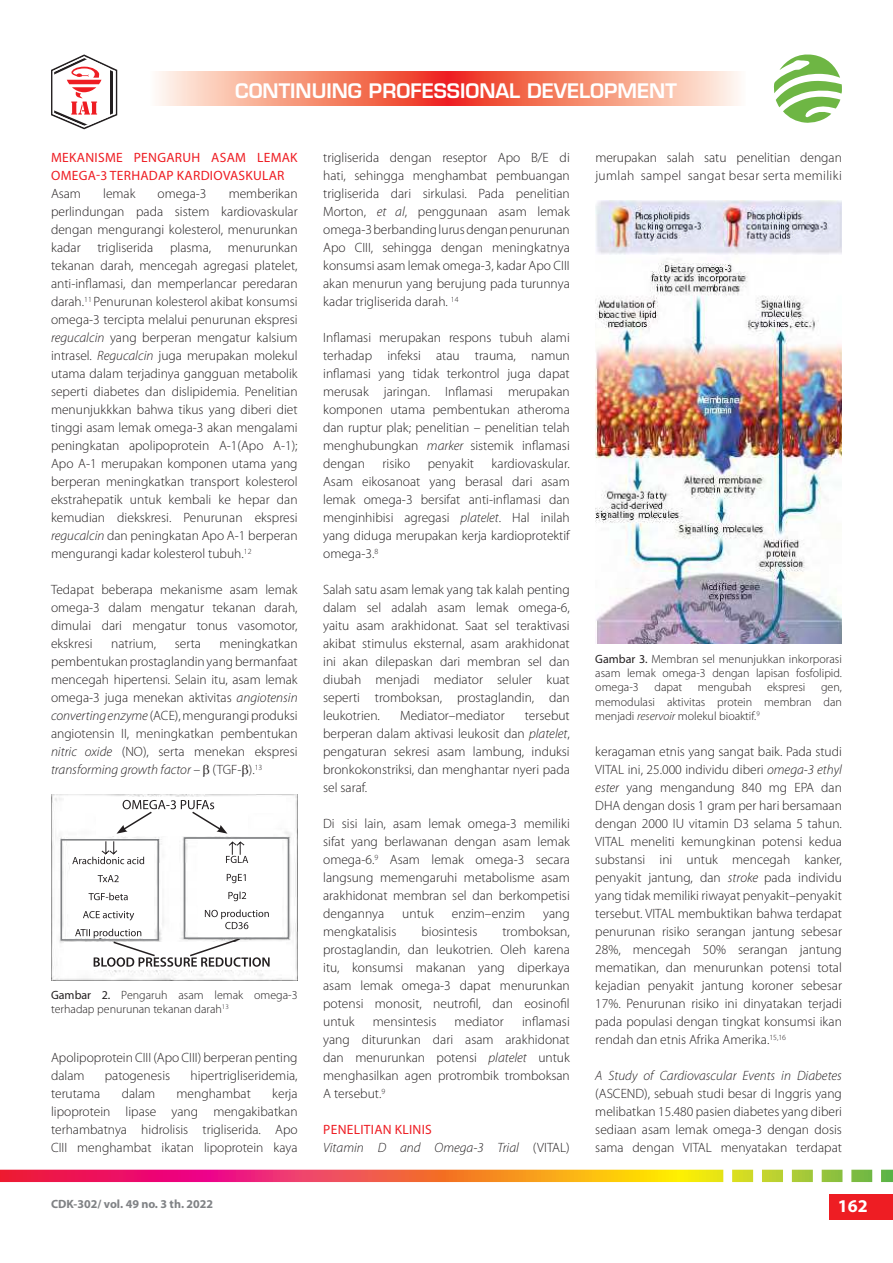
<style>
.page{position:relative;width:893px;height:1263px;background:#fff}
.page>*{position:absolute;margin:0;border:0;box-sizing:border-box;transform-origin:0 0}
.t1{font:600 19.5px "Eurostile LT Std";color:#fff}
.t2{font:700 18px "Myriad Pro";color:#fff}
.t3{font:300 13.5px/18px "Myriad Pro";color:#231f20;text-align:justify}
.t4{font:italic 300 13.5px/18px "Myriad Pro";color:#231f20}
.t5{font:300 13.5px/18px "Myriad Pro";letter-spacing:.025em;color:#231f20}
.t6{font:13.5px/18px "Myriad Pro";letter-spacing:.02em;color:#ee1d23}
.t7{font:300 12px/14.4px "Myriad Pro";color:#231f20;text-align:justify}
.t8{font:700 12px "Myriad Pro";color:#808285}
.s1{font-style:italic}
.s2{font-weight:400}
.s3{font-weight:400;font-style:normal;color:#ee1d23}
.s4{font-style:normal}
</style>
<div class="page">
<div style="left:829px;top:1194px;width:64px;height:26px;background:#ee1d23"></div>
<svg style="left:0;top:1169px;width:893px;height:13px;background:#e97f54"></svg>
<svg style="left:158px;top:72px;width:290px;height:33px;background:#f5917b"></svg>
<svg style="left:448px;top:72px;width:291px;height:33px;background:#f5917b"></svg>
<svg style="left:51px;top:54px;width:66px;height:75px"></svg>
<svg style="left:773px;top:54px;width:69px;height:69px"></svg>
<img style="left:51px;top:794px;width:247px;height:186px">
<img style="left:595px;top:200px;width:247px;height:444px">
<div style="left:64px;top:942px;width:221px;height:28px;background:#fff"></div>
<div style="left:64px;top:797px;width:221px;height:15px;background:#fff"></div>
<div style="left:70px;top:841px;width:84px;height:96px;background:#fff"></div>
<svg style="left:89px;top:893px;width:39px;height:7px"></svg>
<svg style="left:98px;top:875px;width:21px;height:7px"></svg>
<div style="left:198px;top:840px;width:84px;height:96px;background:#fff"></div>
<svg style="left:227px;top:874px;width:19px;height:9px"></svg>
<svg style="left:228px;top:891px;width:18px;height:10px"></svg>
<svg style="left:75px;top:909px;width:195px;height:58px"></svg>
<svg style="left:226px;top:841px;width:22px;height:22px"></svg>
<svg style="left:72px;top:842px;width:72px;height:22px"></svg>
<div style="left:96px;top:812px;width:152px;height:23px;background:#fff"></div>
<svg style="left:117px;top:800px;width:110px;height:34px"></svg>
<div style="left:61px;top:839px;width:98px;height:102px;border:2px solid #808285"></div>
<div style="left:184px;top:837px;width:105px;height:102px;border:2px solid #808285"></div>
<h1 class="t1" style="left:235px;top:84px;width:443px">CONTINUING PROFESSIONAL DEVELOPMENT</h1>
<p class="t6" style="left:51px;top:150px;width:248px">MEKANISME PENGARUH ASAM LEMAK<br>OMEGA-3 TERHADAP KARDIOVASKULAR</p>
<p class="t3" style="left:51px;top:186px;width:32px">Asam</p>
<p class="t3" style="left:103px;top:186px;width:34px">lemak</p>
<p class="t3" style="left:158px;top:186px;width:50px">omega-3</p>
<p class="t3" style="left:51px;top:186px;width:248px;text-indent:178px">memberikan perlindungan pada sistem kardiovaskular dengan mengurangi kolesterol, menurunkan kadar trigliserida plasma, menurunkan tekanan darah, mencegah agregasi platelet, anti-inflamasi, dan memperlancar peredaran darah.<sup>11</sup> Penurunan kolesterol akibat konsumsi omega-3 tercipta melalui penurunan ekspresi <span class="s1">regucalcin</span> yang berperan mengatur kalsium intrasel. <span class="s1">Regucalcin</span> juga merupakan molekul utama dalam terjadinya gangguan metabolik seperti diabetes dan dislipidemia. Penelitian menunjukkkan bahwa tikus yang diberi diet tinggi asam lemak omega-3 akan mengalami peningkatan apolipoprotein A-1(Apo A-1); Apo A-1 merupakan komponen utama yang berperan meningkatkan transport kolesterol ekstrahepatik untuk kembali ke hepar dan kemudian diekskresi. Penurunan ekspresi <span class="s1">regucalcin</span> dan peningkatan Apo A-1 berperan mengurangi kadar kolesterol tubuh.<sup>12</sup></p>
<p class="t3" style="left:51px;top:582px;width:248px">Tedapat beberapa mekanisme asam lemak omega-3 dalam mengatur tekanan darah, dimulai dari mengatur tonus vasomotor, ekskresi</p>
<p class="t3" style="left:51px;top:636px;width:248px;text-indent:169px">meningkatkan pembentukan prostaglandin yang bermanfaat mencegah hipertensi. Selain itu, asam lemak omega-3 juga menekan aktivitas <span class="s1">angiotensin converting enzyme</span> (ACE), mengurangi produksi angiotensin II, meningkatkan pembentukan <span class="s1">nitric oxide</span> (NO), serta menekan ekspresi <span class="s1">transforming growth factor –</span> (TGF- ).<sup>13</sup></p>
<p class="t3" style="left:111px;top:636px;width:47px">natrium,</p>
<p class="t3" style="left:175px;top:636px;width:28px">serta</p>
<p class="t7" style="left:51px;top:989px;width:248px"><span class="s2">Gambar 2.</span> Pengaruh asam lemak omega-3 terhadap penurunan tekanan darah<sup>13</sup></p>
<p class="t3" style="left:51px;top:1050px;width:248px">Apolipoprotein CIII (Apo CIII) berperan penting dalam</p>
<p class="t3" style="left:105px;top:1068px;width:67px">patogenesis</p>
<p class="t3" style="left:190px;top:1068px;width:109px">hipertrigliseridemia,</p>
<p class="t3" style="left:51px;top:1086px;width:51px">terutama</p>
<p class="t3" style="left:122px;top:1086px;width:35px">dalam</p>
<p class="t3" style="left:177px;top:1086px;width:76px">menghambat</p>
<p class="t3" style="left:51px;top:1086px;width:248px;text-indent:221px">kerja lipoprotein lipase yang mengakibatkan terhambatnya hidrolisis trigliserida. Apo CIII menghambat ikatan lipoprotein kaya</p>
<p class="t3" style="left:323px;top:150px;width:248px">trigliserida dengan reseptor Apo B/E di hati, sehingga menghambat pembuangan trigliserida dari sirkulasi. Pada penelitian Morton, <span class="s1">et al</span>, penggunaan asam lemak omega-3 berbanding lurus dengan penurunan Apo CIII, sehingga dengan meningkatnya konsumsi asam lemak omega-3, kadar Apo CIII akan menurun yang berujung pada turunnya kadar trigliserida darah. <sup>14</sup></p>
<p class="t3" style="left:323px;top:330px;width:248px">Inflamasi merupakan respons tubuh alami terhadap infeksi atau trauma, namun inflamasi yang tidak terkontrol juga dapat merusak jaringan. Inflamasi merupakan komponen utama pembentukan atheroma dan ruptur plak; penelitian – penelitian telah menghubungkan <span class="s1">marker</span> sistemik inflamasi dengan</p>
<p class="t3" style="left:323px;top:456px;width:248px;text-indent:168px">kardiovaskular.<br>Asam eikosanoat yang berasal dari asam lemak omega-3 bersifat anti-inflamasi dan menginhibisi agregasi <span class="s1">platelet</span>. Hal inilah yang diduga merupakan kerja kardioprotektif omega-3.<sup>8</sup></p>
<p class="t3" style="left:323px;top:582px;width:248px">Salah satu asam lemak yang tak kalah penting dalam sel adalah asam lemak omega-6, yaitu asam arakhidonat. Saat sel teraktivasi akibat stimulus eksternal, asam arakhidonat ini akan dilepaskan dari membran sel dan diubah menjadi mediator seluler kuat seperti tromboksan, prostaglandin, dan leukotrien.</p>
<p class="t3" style="left:383px;top:456px;width:29px">risiko</p>
<p class="t3" style="left:428px;top:456px;width:48px">penyakit</p>
<p class="t3" style="left:323px;top:708px;width:248px;text-indent:202px">tersebut berperan dalam aktivasi leukosit dan <span class="s1">platelet</span>, pengaturan sekresi asam lambung, induksi bronkokonstriksi, dan menghantar nyeri pada sel saraf.</p>
<p class="t3" style="left:323px;top:816px;width:248px">Di sisi lain, asam lemak omega-3 memiliki sifat yang berlawanan dengan asam lemak omega-6.<sup>9</sup> Asam lemak omega-3 secara langsung memengaruhi metabolisme asam arakhidonat membran sel dan berkompetisi dengannya</p>
<p class="t3" style="left:400px;top:708px;width:106px">Mediator–mediator</p>
<p class="t3" style="left:402px;top:906px;width:33px">untuk</p>
<p class="t3" style="left:452px;top:906px;width:75px">enzim–enzim</p>
<p class="t3" style="left:543px;top:906px;width:28px">yang</p>
<p class="t3" style="left:323px;top:924px;width:248px;text-indent:179px">tromboksan, prostaglandin, dan leukotrien. Oleh karena itu, konsumsi makanan yang diperkaya asam lemak omega-3 dapat menurunkan potensi monosit, neutrofil, dan eosinofil untuk</p>
<p class="t3" style="left:323px;top:924px;width:75px">mengkatalisis</p>
<p class="t3" style="left:421px;top:924px;width:58px">biosintesis</p>
<p class="t3" style="left:323px;top:1014px;width:248px;text-indent:199px">inflamasi yang diturunkan dari asam arakhidonat dan menurunkan potensi <span class="s1">platelet</span> untuk menghasilkan agen protrombik tromboksan A tersebut.<sup>9</sup></p>
<p class="t4" style="left:323px;top:1122px;width:248px"><span class="s3">PENELITIAN KLINIS<br></span>Vitamin D and Omega-3 Trial <span class="s4">(VITAL)</span></p>
<p class="t3" style="left:373px;top:1014px;width:65px">mensintesis</p>
<p class="t3" style="left:455px;top:1014px;width:51px">mediator</p>
<p class="t5" style="left:595px;top:150px;width:248px">merupakan salah satu penelitian dengan jumlah sampel sangat besar serta memiliki</p>
<p class="t7" style="left:595px;top:652px;width:248px"><span class="s2">Gambar 3.</span> Membran sel menunjukkan inkorporasi asam lemak omega-3 dengan lapisan fosfolipid. omega-3</p>
<p class="t7" style="left:654px;top:681px;width:29px">dapat</p>
<p class="t7" style="left:698px;top:681px;width:55px">mengubah</p>
<p class="t7" style="left:767px;top:681px;width:40px">ekspresi</p>
<p class="t7" style="left:595px;top:681px;width:248px;text-indent:226px">gen, memodulasi aktivitas protein membran dan menjadi <span class="s1">reservoir</span> molekul bioaktif.<sup>9</sup></p>
<p class="t3" style="left:595px;top:744px;width:248px">keragaman etnis yang sangat baik. Pada studi VITAL ini, 25.000 individu diberi <span class="s1">omega-3 ethyl ester</span> yang mengandung 840 mg EPA dan DHA dengan dosis 1 gram per hari bersamaan dengan 2000 IU vitamin D3 selama 5 tahun.<br>VITAL meneliti kemungkinan potensi kedua substansi ini untuk mencegah kanker, penyakit jantung, dan <span class="s1">stroke</span> pada individu yang tidak memiliki riwayat penyakit–penyakit tersebut. VITAL membuktikan bahwa terdapat penurunan risiko serangan jantung sebesar 28%, mencegah 50% serangan jantung mematikan, dan menurunkan potensi total kejadian penyakit jantung koroner sebesar 17%. Penurunan risiko ini dinyatakan terjadi pada populasi dengan tingkat konsumsi ikan rendah dan etnis Afrika Amerika.<sup>15,16</sup></p>
<p class="t4" style="left:595px;top:1068px;width:248px">A Study of Cardiovascular Events in Diabetes</p>
<p class="t3" style="left:595px;top:1086px;width:248px">(ASCEND), sebuah studi besar di Inggris yang melibatkan 15.480 pasien diabetes yang diberi sediaan asam lemak omega-3 dengan dosis sama dengan VITAL menyatakan terdapat</p>
<p class="t8" style="left:51px;top:1197px;width:164px">CDK-302/ vol. 49 no. 3 th. 2022</p>
<h2 class="t2" style="left:838px;top:1195px;width:31px">162</h2>
</div>
